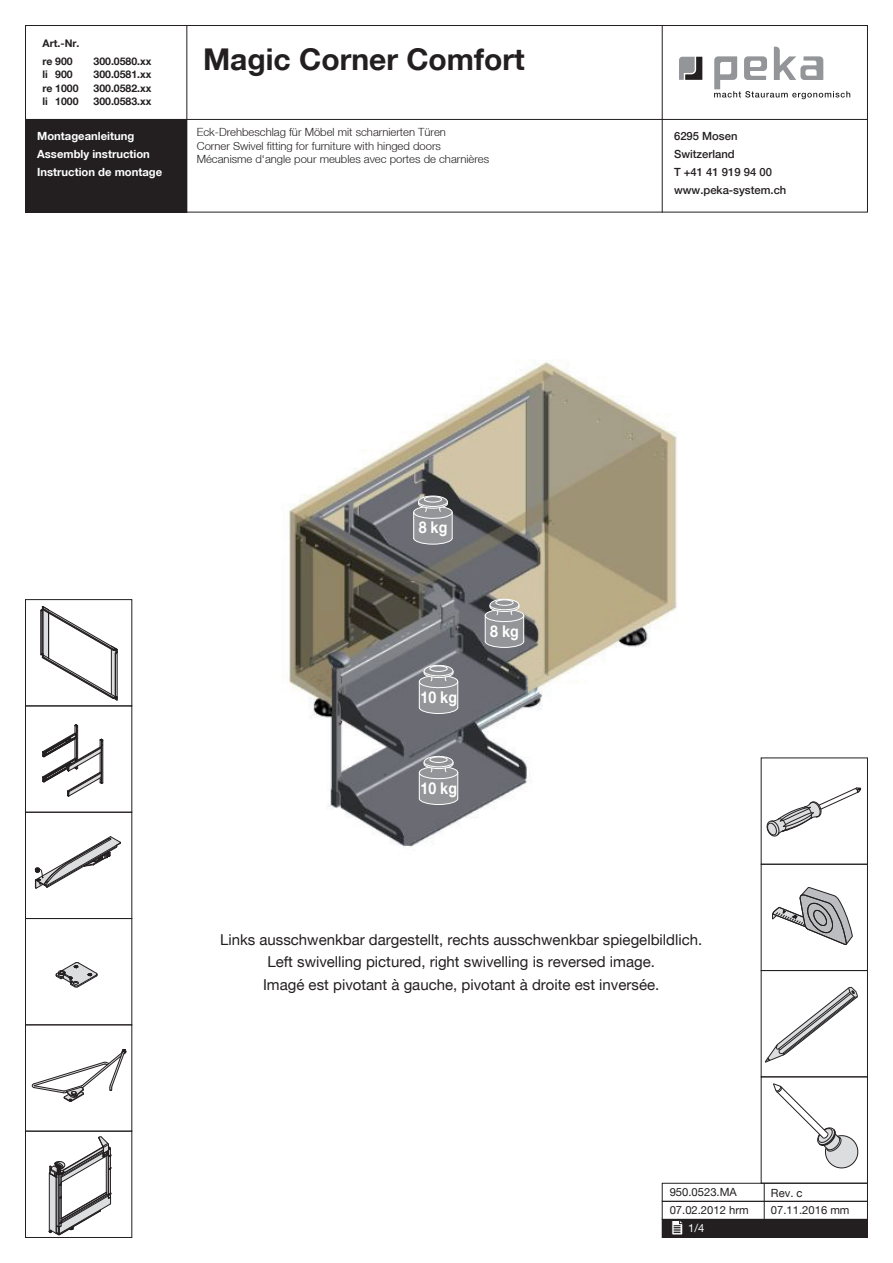
<style>
.page{position:relative;width:893px;height:1263px;background:#fff}
.page>*{position:absolute;margin:0;border:0;box-sizing:border-box;transform-origin:0 0}
.t1{font:700 30px "Helvetica Neue LT";color:#231f20}
.t2{font:700 16.2px "Helvetica Neue LT";color:#fff;scale:.87 1}
.t3{font:15px/22.5px "Helvetica Neue LT";color:#231f20;text-align:center}
.t4{font:300 11.25px/13.5px "Helvetica Neue LT";color:#231f20}
.t5{font:700 11.25px/18px "Helvetica Neue LT";color:#fff}
.t6{font:500 11.25px/18px "Helvetica Neue LT";color:#231f20}
.t7{font:11.25px/18px "Helvetica Neue LT";color:#231f20}
.t8{font:11.25px "Helvetica Neue LT";color:#fff}
.t9{font:700 10.5px/18px "Helvetica Neue LT";color:#231f20}
</style>
<div class="page">
<img style="left:132px;top:362px;width:707px;height:537px">
<svg style="left:679px;top:57px;width:23px;height:23px"></svg>
<svg style="left:714px;top:47px;width:136px;height:52px"></svg>
<div style="left:26px;top:119px;width:161px;height:94px;background:#231f20"></div>
<hr style="left:662px;top:26px;width:1px;height:187px;background:#231f20">
<div style="left:25px;top:25px;width:843px;height:187px;border:1px solid #231f20"></div>
<hr style="left:186px;top:26px;width:1px;height:187px;background:#231f20">
<hr style="left:26px;top:119px;width:841px;height:1px;background:#231f20">
<div style="left:662px;top:1219px;width:205px;height:18px;background:#231f20"></div>
<div style="left:662px;top:1219px;width:206px;height:19px;border:1px solid #231f20"></div>
<div style="left:662px;top:1183px;width:206px;height:19px;border:1px solid #231f20"></div>
<svg style="left:671px;top:1220px;width:13px;height:15px"></svg>
<hr style="left:764px;top:1183px;width:1px;height:37px;background:#231f20">
<div style="left:25px;top:1131px;width:107px;height:106px;border:1px solid #231f20"></div>
<div style="left:25px;top:918px;width:107px;height:107px;border:1px solid #231f20"></div>
<div style="left:25px;top:812px;width:107px;height:107px;border:1px solid #231f20"></div>
<div style="left:25px;top:599px;width:107px;height:107px;border:1px solid #231f20"></div>
<div style="left:761px;top:970px;width:107px;height:107px;border:1px solid #231f20"></div>
<div style="left:761px;top:864px;width:107px;height:107px;border:1px solid #231f20"></div>
<svg style="left:417px;top:756px;width:43px;height:49px;background:#9b9ca0"></svg>
<svg style="left:417px;top:665px;width:43px;height:49px;background:#9b9ca0"></svg>
<svg style="left:482px;top:599px;width:44px;height:49px;background:#9a9b9c"></svg>
<svg style="left:411px;top:496px;width:44px;height:48px;background:#96989b"></svg>
<svg style="left:767px;top:788px;width:94px;height:49px"></svg>
<svg style="left:35px;top:836px;width:86px;height:53px"></svg>
<svg style="left:32px;top:1049px;width:95px;height:53px"></svg>
<svg style="left:41px;top:606px;width:77px;height:95px"></svg>
<hr style="left:117px;top:652px;width:1px;height:45px;background:#231f20">
<hr style="left:115px;top:653px;width:1px;height:45px;background:#231f20">
<hr style="left:103px;top:740px;width:1px;height:43px;background:#231f20">
<svg style="left:43px;top:724px;width:60px;height:73px"></svg>
<svg style="left:56px;top:962px;width:42px;height:25px"></svg>
<svg style="left:49px;top:1136px;width:62px;height:99px"></svg>
<svg style="left:773px;top:1083px;width:85px;height:85px"></svg>
<svg style="left:765px;top:987px;width:93px;height:76px"></svg>
<svg style="left:772px;top:887px;width:81px;height:58px"></svg>
<p class="t9" style="left:42px;top:34px;width:38px">Art.-Nr. re 900</p>
<p class="t9" style="left:94px;top:52px;width:59px">300.0580.xx</p>
<p class="t9" style="left:42px;top:65px;width:32px">li 900</p>
<p class="t9" style="left:94px;top:65px;width:59px">300.0581.xx</p>
<p class="t9" style="left:42px;top:79px;width:38px">re 1000</p>
<p class="t9" style="left:94px;top:79px;width:59px">300.0582.xx</p>
<p class="t9" style="left:42px;top:92px;width:38px">li 1000</p>
<p class="t9" style="left:94px;top:92px;width:59px">300.0583.xx</p>
<h1 class="t1" style="left:203px;top:41px;width:323px">Magic Corner Comfort</h1>
<p class="t5" style="left:37px;top:127px;width:126px">Montageanleitung<br>Assembly instruction<br>Instruction de montage</p>
<p class="t4" style="left:197px;top:125px;width:294px">Eck-Drehbeschlag für Möbel mit scharnierten Türen<br>Corner Swivel fitting for furniture with hinged doors<br>Mécanisme d‘angle pour meubles avec portes de charnières</p>
<p class="t2" style="left:419px;top:518px;width:34px">8 kg</p>
<p class="t2" style="left:421px;top:687px;width:43px">10 kg</p>
<p class="t2" style="left:421px;top:778px;width:43px">10 kg</p>
<p class="t2" style="left:490px;top:621px;width:34px">8 kg</p>
<p class="t6" style="left:674px;top:127px;width:114px">6295 Mosen<br>Switzerland<br>T +41 41 919 94 00 www.peka-system.ch</p>
<p class="t3" style="left:220px;top:928px;width:484px">Links ausschwenkbar dargestellt, rechts ausschwenkbar spiegelbildlich.<br>Left swivelling pictured, right swivelling is reversed image.<br>Imagé est pivotant à gauche, pivotant à droite est inversée.</p>
<p class="t7" style="left:670px;top:1183px;width:81px">950.0523.MA<br>07.02.2012 hrm</p>
<p class="t8" style="left:688px;top:1221px;width:18px">1/4</p>
<p class="t7" style="left:771px;top:1183px;width:33px">Rev. c</p>
<p class="t7" style="left:771px;top:1201px;width:80px">07.11.2016 mm</p>
</div>
